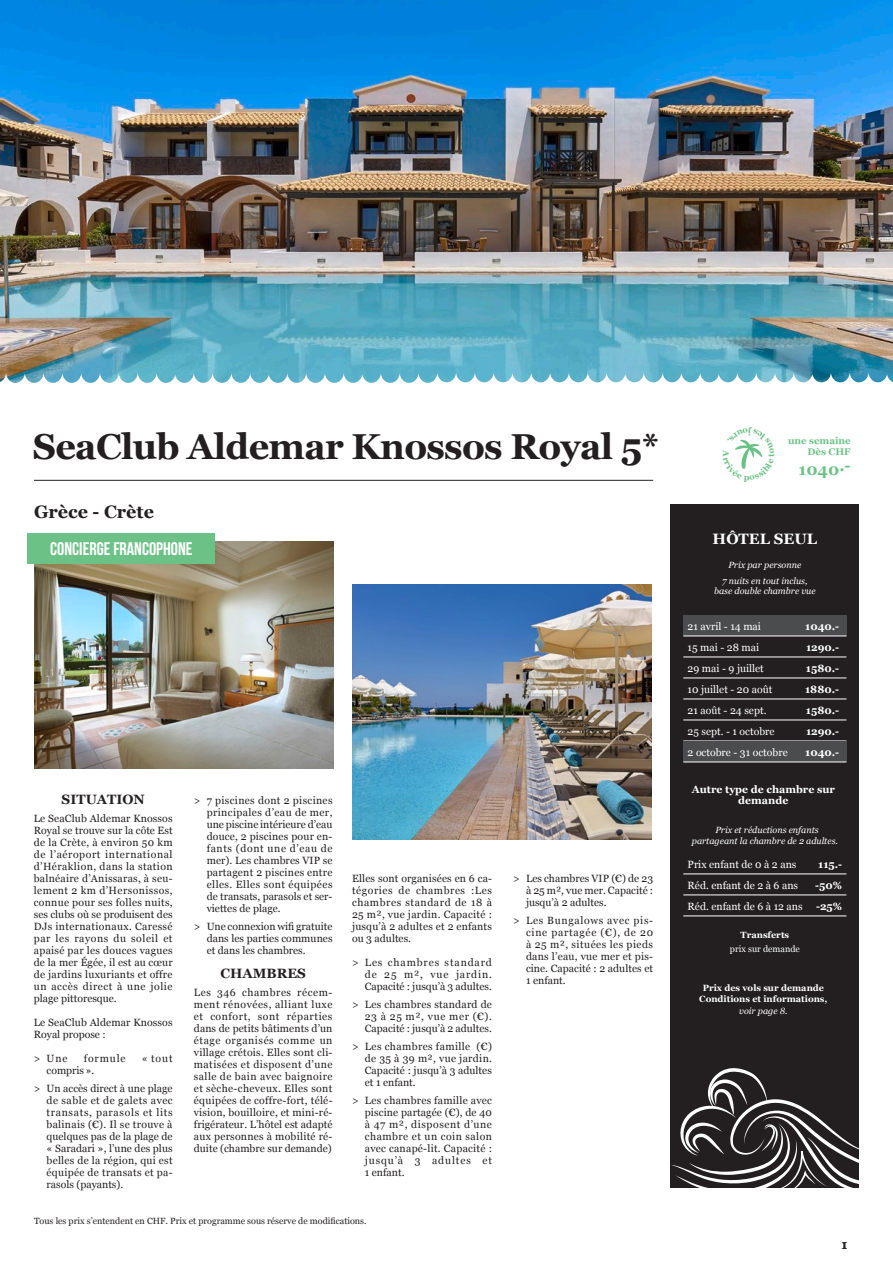
<style>
.page{position:relative;width:893px;height:1263px;background:#fff}
.page>*{position:absolute;margin:0;border:0;box-sizing:border-box;transform-origin:0 0}
.t1{font:700 36px "Georgia";letter-spacing:-.02em;color:#231f20}
.t2{font:700 18.15px "Bebas Neue";color:#fff}
.t3{font:700 18px "Georgia";color:#231f20}
.t4{font:700 16.05px "Georgia";color:#6cc286}
.t5{font:700 15px "Georgia";color:#fff}
.t6{font:700 13.5px "Georgia";color:#231f20}
.t7{font:13.05px "Young Serif";color:#231f20}
.t8{font:10.5px/12px "Georgia";letter-spacing:.005em;color:#231f20;text-align:justify}
.t9{font:10.5px "Georgia";color:#fff}
.t10{font:700 10.5px/11.7px "Georgia";color:#fff;text-align:center}
.t11{font:10.5px "Georgia";letter-spacing:.08em;color:#231f20}
.t12{font:700 9.6px/11.6px "Georgia";color:#6cc286;text-align:right}
.t13{font:italic 9px/15px "Georgia";color:#fff;text-align:center}
.t14{font:9px "Georgia";color:#231f20}
.t15{font:700 9px/11.7px "Georgia";color:#fff;text-align:center}
.t16{font:9px "Georgia";color:#fff}
</style>
<div class="page">
<hr style="left:34px;top:480px;width:619px;height:1px;background:#231f20">
<div style="left:671px;top:504px;width:188px;height:683px;background:#231f20"></div>
<svg style="left:671px;top:1068px;width:188px;height:119px"></svg>
<img style="left:34px;top:542px;width:299px;height:226px">
<img style="left:352px;top:585px;width:300px;height:254px">
<div style="left:28px;top:533px;width:187px;height:30px;background:#6cc286"></div>
<img style="left:465px;top:0;width:428px;height:383px">
<img style="left:0;top:0;width:465px;height:383px">
<div style="left:683px;top:616px;width:163px;height:20px;background:#4b4c4d"></div>
<hr style="left:683px;top:636px;width:163px;height:1px;background:#fff">
<hr style="left:683px;top:657px;width:163px;height:1px;background:#fff">
<hr style="left:683px;top:678px;width:163px;height:1px;background:#fff">
<hr style="left:683px;top:699px;width:163px;height:1px;background:#fff">
<hr style="left:683px;top:720px;width:163px;height:1px;background:#fff">
<hr style="left:683px;top:741px;width:163px;height:1px;background:#fff">
<div style="left:683px;top:742px;width:163px;height:20px;background:#4b4c4d"></div>
<hr style="left:683px;top:762px;width:163px;height:1px;background:#fff">
<hr style="left:683px;top:873px;width:163px;height:1px;background:#fff">
<hr style="left:683px;top:894px;width:163px;height:1px;background:#fff">
<hr style="left:683px;top:915px;width:163px;height:1px;background:#fff">
<svg style="left:735px;top:439px;width:28px;height:30px"></svg>
<h1 class="t1" style="left:33px;top:419px;width:628px">SeaClub Aldemar Knossos Royal 5*</h1>
<h3 class="t3" style="left:34px;top:498px;width:121px">Grèce - Crète</h3>
<h2 class="t2" style="left:50px;top:539px;width:144px">CONCIERGE FRANCOPHONE</h2>
<p class="t6" style="left:62px;top:789px;width:85px">SITUATION</p>
<p class="t8" style="left:34px;top:812px;width:140px">Le SeaClub Aldemar Knossos Royal se trouve sur la côte Est de la Crète, à environ 50 km de l’aéroport international d’Héraklion, dans la station balnéaire d’Anissaras, à seu&shy;lement 2 km d’Hersonissos, connue pour ses folles nuits, ses clubs où se produisent des DJs internationaux. Caressé par les rayons du soleil et apaisé par les douces vagues de la mer Égée, il est au cœur de jardins luxuriants et offre un accès direct à une jolie plage pittoresque.</p>
<p class="t8" style="left:34px;top:1016px;width:140px">Le SeaClub Aldemar Knossos<br>Royal propose :</p>
<p class="t8" style="left:34px;top:1052px;width:35px">&gt; Une</p>
<p class="t11" style="left:84px;top:1051px;width:43px">formule</p>
<p class="t8" style="left:142px;top:1052px;width:32px">« tout</p>
<p class="t8" style="left:34px;top:1061px;width:140px;line-height:18px;text-indent:13px">compris».<br>&gt; Un accès direct à une plage</p>
<p class="t8" style="left:47px;top:1094px;width:128px">de sable et de galets avec transats, parasols et lits balinais (€). Il se trouve à quelques pas de la plage de « Saradari », l’une des plus belles de la région, qui est équipée de transats et pa&shy;rasols (payants).</p>
<p class="t8" style="left:207px;top:794px;width:127px;text-indent:-13px">&gt; 7 piscines dont 2 piscines principales d’eau de mer, une piscine intérieure d’eau douce, 2 piscines pour en&shy;fants (dont une d’eau de mer). Les chambres VIP se partagent 2 piscines entre elles. Elles sont équipées de transats, parasols et ser&shy;viettes de plage.</p>
<p class="t8" style="left:207px;top:920px;width:127px;text-indent:-13px">&gt; Une connexion wifi gratuite dans les parties communes et dans les chambres.</p>
<p class="t6" style="left:220px;top:963px;width:87px">CHAMBRES</p>
<p class="t8" style="left:194px;top:986px;width:140px">Les 346 chambres récem&shy;ment rénovées, alliant luxe et confort, sont réparties dans de petits bâtiments d’un étage organisés comme un village crétois. Elles sont cli&shy;matisées et disposent d’une salle de bain avec baignoire et sèche-cheveux. Elles sont équipées de coffre-fort, télé&shy;vision, bouilloire, et mini-ré&shy;frigérateur. L’hôtel est adapté aux personnes à mobilité ré&shy;duite (chambre sur demande)</p>
<p class="t8" style="left:352px;top:872px;width:141px">Elles sont organisées en 6 ca&shy;tégories de chambres :Les chambres standard de 18 à 25 m², vue jardin. Capacité : jusqu’à 2 adultes et 2 enfants ou 3 adultes.</p>
<p class="t8" style="left:365px;top:956px;width:129px;text-indent:-13px">&gt; Les chambres standard de 25 m², vue jardin.<br>Capacité : jusqu’à 3 adultes.</p>
<p class="t8" style="left:365px;top:998px;width:129px;text-indent:-13px">&gt; Les chambres standard de 23 à 25 m², vue mer (€).<br>Capacité : jusqu’à 2 adultes.</p>
<p class="t8" style="left:365px;top:1040px;width:129px;text-indent:-13px">&gt; Les chambres famille (€) de 35 à 39 m², vue jardin.<br>Capacité : jusqu’à 3 adultes et 1 enfant.</p>
<p class="t8" style="left:365px;top:1094px;width:129px;text-indent:-13px">&gt; Les chambres famille avec piscine partagée (€), de 40 à 47 m², disposent d’une chambre et un coin salon avec canapé-lit. Capacité : jusqu’à 3 adultes et 1 enfant.</p>
<p class="t14" style="left:34px;top:1214px;width:334px">Tous les prix s’entendent en CHF. Prix et programme sous réserve de modifications.</p>
<p class="t8" style="left:526px;top:872px;width:129px;text-indent:-13px">&gt; Les chambres VIP (€) de 23 à 25 m², vue mer. Capacité : jusqu’à 2 adultes.</p>
<p class="t8" style="left:526px;top:914px;width:129px;text-indent:-13px">&gt; Les Bungalows avec pis&shy;cine partagée (€), de 20 à 25 m², situées les pieds dans l’eau, vue mer et pis&shy;cine. Capacité : 2 adultes et 1 enfant.</p>
<p class="t12" style="left:788px;top:434px;width:64px">une semaine<br>Dès CHF</p>
<h3 class="t4" style="left:798px;top:457px;width:54px">1040.-</h3>
<h3 class="t5" style="left:713px;top:528px;width:106px">HÔTEL SEUL</h3>
<p class="t13" style="left:722px;top:557px;width:87px">Prix par personne<br>7 nuits en tout inclus,</p>
<p class="t13" style="left:714px;top:583px;width:103px">base double chambre vue</p>
<p class="t9" style="left:688px;top:618px;width:75px">21 avril - 14 mai</p>
<p class="t10" style="left:805px;top:620px;width:36px">1040.-</p>
<p class="t9" style="left:688px;top:639px;width:73px">15 mai - 28 mai</p>
<p class="t10" style="left:806px;top:641px;width:35px">1290.-</p>
<p class="t9" style="left:688px;top:660px;width:78px">29 mai - 9 juillet</p>
<p class="t10" style="left:806px;top:662px;width:35px">1580.-</p>
<p class="t9" style="left:688px;top:681px;width:86px">10 juillet - 20 août</p>
<p class="t10" style="left:805px;top:683px;width:36px">1880.-</p>
<p class="t9" style="left:688px;top:702px;width:80px">21 août - 24 sept.</p>
<p class="t10" style="left:806px;top:704px;width:35px">1580.-</p>
<p class="t9" style="left:688px;top:723px;width:89px">25 sept. - 1 octobre</p>
<p class="t10" style="left:806px;top:725px;width:35px">1290.-</p>
<p class="t9" style="left:688px;top:744px;width:102px">2 octobre - 31 octobre</p>
<p class="t10" style="left:805px;top:746px;width:36px">1040.-</p>
<p class="t10" style="left:692px;top:783px;width:145px">Autre type de chambre sur demande</p>
<p class="t13" style="left:692px;top:824px;width:148px;line-height:10.8px">Prix et réductions enfants partageant la chambre de 2 adultes.</p>
<p class="t9" style="left:688px;top:856px;width:110px">Prix enfant de 0 à 2 ans</p>
<p class="t10" style="left:818px;top:858px;width:26px">115.-</p>
<p class="t9" style="left:688px;top:877px;width:112px">Réd. enfant de 2 à 6 ans</p>
<p class="t10" style="left:815px;top:879px;width:28px">-50%</p>
<p class="t9" style="left:688px;top:898px;width:117px">Réd. enfant de 6 à 12 ans</p>
<p class="t10" style="left:816px;top:900px;width:28px">-25%</p>
<p class="t15" style="left:741px;top:929px;width:50px">Transferts</p>
<p class="t16" style="left:730px;top:942px;width:71px">prix sur demande</p>
<p class="t15" style="left:699px;top:981px;width:130px">Prix des vols sur demande<br>Conditions et informations,</p>
<p class="t13" style="left:739px;top:1003px;width:50px">voir page 8.</p>
<p class="t7" style="left:842px;top:1235px;width:7px">1</p>
</div>
